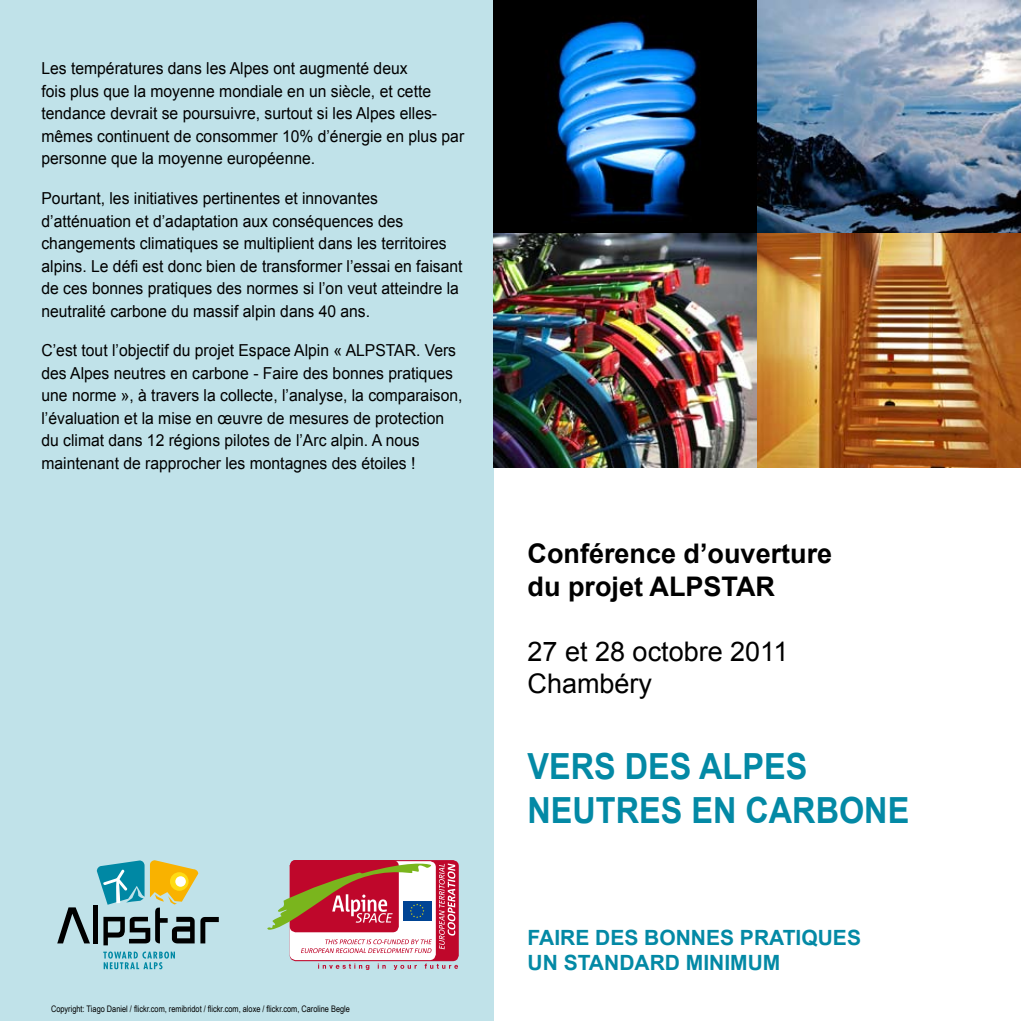
<style>
.page{position:relative;width:1021px;height:1021px;background:#fff}
.page>*{position:absolute;margin:0;border:0;box-sizing:border-box;transform-origin:0 0}
.t1{font:700 36px/43.2px "Arial";color:#0389a5;scale:.9 1}
.t2{font:700 27px/32.4px "Arial";color:#000}
.t3{font:27px/32.4px "Arial";color:#000}
.t4{font:700 21px "Arial";color:#0389a5}
.t5{font:16.5px/22.5px "Arial";color:#000;scale:.95 1}
.t6{font:9px "Arial Narrow";color:#000}
</style>
<div class="page">
<div style="left:0;top:0;width:493px;height:1020px;background:#c0e2e9"></div>
<img style="left:493px;top:0;width:527px;height:468px">
<div style="left:290px;top:860px;width:169px;height:101px;background:#bf072b;border-radius:6px"></div>
<div style="left:290px;top:861px;width:146px;height:99px;background:#fff;border-radius:6px"></div>
<div style="left:290px;top:860px;width:109px;height:72px;background:#bf072b;border-radius:6px"></div>
<svg style="left:267px;top:861px;width:165px;height:68px"></svg>
<svg style="left:318px;top:963px;width:140px;height:6px"></svg>
<svg style="left:439px;top:863px;width:16px;height:86px"></svg>
<svg style="left:301px;top:939px;width:131px;height:14px"></svg>
<svg style="left:57px;top:907px;width:33px;height:36px"></svg>
<hr style="left:94px;top:905px;width:4px;height:38px;background:#000">
<svg style="left:103px;top:951px;width:72px;height:18px"></svg>
<svg style="left:97px;top:860px;width:122px;height:85px"></svg>
<p class="t5" style="left:41px;top:58px;width:446px">Les températures dans les Alpes ont augmenté deux<br>fois plus que la moyenne mondiale en un siècle, et cette tendance devrait se poursuivre, surtout si les Alpes elles&shy;mêmes continuent de consommer 10% d’énergie en plus par personne que la moyenne européenne.</p>
<p class="t5" style="left:41px;top:187px;width:444px">Pourtant, les initiatives pertinentes et innovantes d’atténuation et d’adaptation aux conséquences des changements climatiques se multiplient dans les territoires alpins. Le défi est donc bien de transformer l’essai en faisant de ces bonnes pratiques des normes si l’on veut atteindre la neutralité carbone du massif alpin dans 40 ans.</p>
<p class="t5" style="left:41px;top:339px;width:444px">C’est tout l’objectif du projet Espace Alpin « ALPSTAR. Vers des Alpes neutres en carbone - Faire des bonnes pratiques une norme », à travers la collecte, l’analyse, la comparaison, l’évaluation et la mise en œuvre de mesures de protection du climat dans 12 régions pilotes de l’Arc alpin. A nous maintenant de rapprocher les montagnes des étoiles !</p>
<p class="t6" style="left:51px;top:1002px;width:300px">Copyright: Tiago Daniel / flickr.com, remibridot / flickr.com, aloxe / flickr.com, Caroline Begle</p>
<h2 class="t2" style="left:527px;top:538px;width:306px">CONFÉRENCE D’OUVERTURE<br>DU PROJET ALPSTAR</h2>
<h2 class="t3" style="left:527px;top:635px;width:262px">27 et 28 octobre 2011<br>Chambéry</h2>
<h1 class="t1" style="left:527px;top:746px;width:308px">VERS DES ALPES<br>NEUTRES EN CAR</h1>
<h1 class="t1" style="left:815px;top:789px;width:106px">BONE</h1>
<p class="t4" style="left:527px;top:923px;width:227px">FAIRE DES BONNES PRAT</p>
<p class="t4" style="left:795px;top:923px;width:65px">IQUES</p>
<p class="t4" style="left:527px;top:948px;width:51px">UN STA</p>
<p class="t4" style="left:604px;top:948px;width:178px">NDARD MINIMUM</p>
</div>
